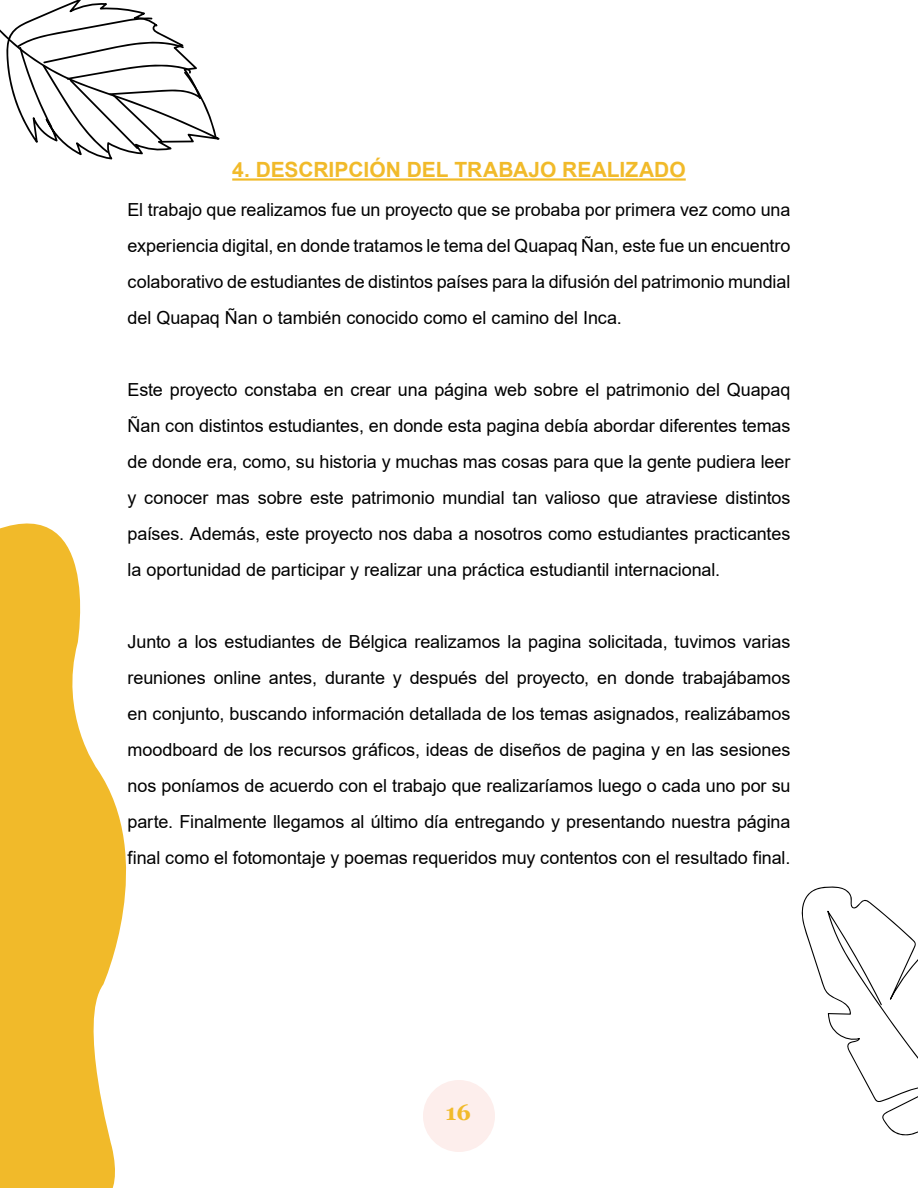
<style>
.page{position:relative;width:918px;height:1188px;background:#fff}
.page>*{position:absolute;margin:0;border:0;box-sizing:border-box;transform-origin:0 0}
.t1{font:700 22.5px "Georgia";color:#f1ba2a}
.titulos{font:700 21px "Arial";color:#f1ba2a}
.parrafos_de_12{font:18px/36px "Arial";letter-spacing:-.005em;color:#000;text-align:justify}
</style>
<div class="page">
<svg style="left:0;top:523px;width:127px;height:665px;fill:#f1ba2a"></svg>
<svg style="left:801px;top:886px;width:117px;height:250px"></svg>
<svg style="left:0;top:0;width:220px;height:160px"></svg>
<div style="left:423px;top:1080px;width:72px;height:72px;background:#fdeeec;border-radius:50%"></div>
<hr style="left:232px;top:178px;width:454px;height:3px;background:#f1ba2a">
<p class="titulos" style="left:232px;top:155px;width:455px">4. DESCRIPCIÓN DEL TRABAJO REALIZADO</p>
<p class="parrafos_de_12" style="left:128px;top:192px;width:664px">El trabajo que realizamos fue un proyecto que se probaba por primera vez como una experiencia digital, en donde tratamos le tema del Quapaq Ñan, este fue un encuentro colaborativo de estudiantes de distintos países para la difusión del patrimonio mundial del Quapaq Ñan o también conocido como el camino del Inca.</p>
<p class="parrafos_de_12" style="left:128px;top:372px;width:664px">Este proyecto constaba en crear una página web sobre el patrimonio del Quapaq Ñan con distintos estudiantes, en donde esta pagina debía abordar diferentes temas de donde era, como, su historia y muchas mas cosas para que la gente pudiera leer y conocer mas sobre este patrimonio mundial tan valioso que atraviese distintos países. Además, este proyecto nos daba a nosotros como estudiantes practicantes la oportunidad de participar y realizar una práctica estudiantil internacional.</p>
<p class="parrafos_de_12" style="left:128px;top:624px;width:664px">Junto a los estudiantes de Bélgica realizamos la pagina solicitada, tuvimos varias reuniones online antes, durante y después del proyecto, en donde trabajábamos en conjunto, buscando información detallada de los temas asignados, realizábamos moodboard de los recursos gráficos, ideas de diseños de pagina y en las sesiones nos poníamos de acuerdo con el trabajo que realizaríamos luego o cada uno por su parte. Finalmente llegamos al último día entregando y presentando nuestra página final como el fotomontaje y poemas requeridos muy contentos con el resultado final.</p>
<p class="t1" style="left:446px;top:1097px;width:27px">16</p>
</div>
